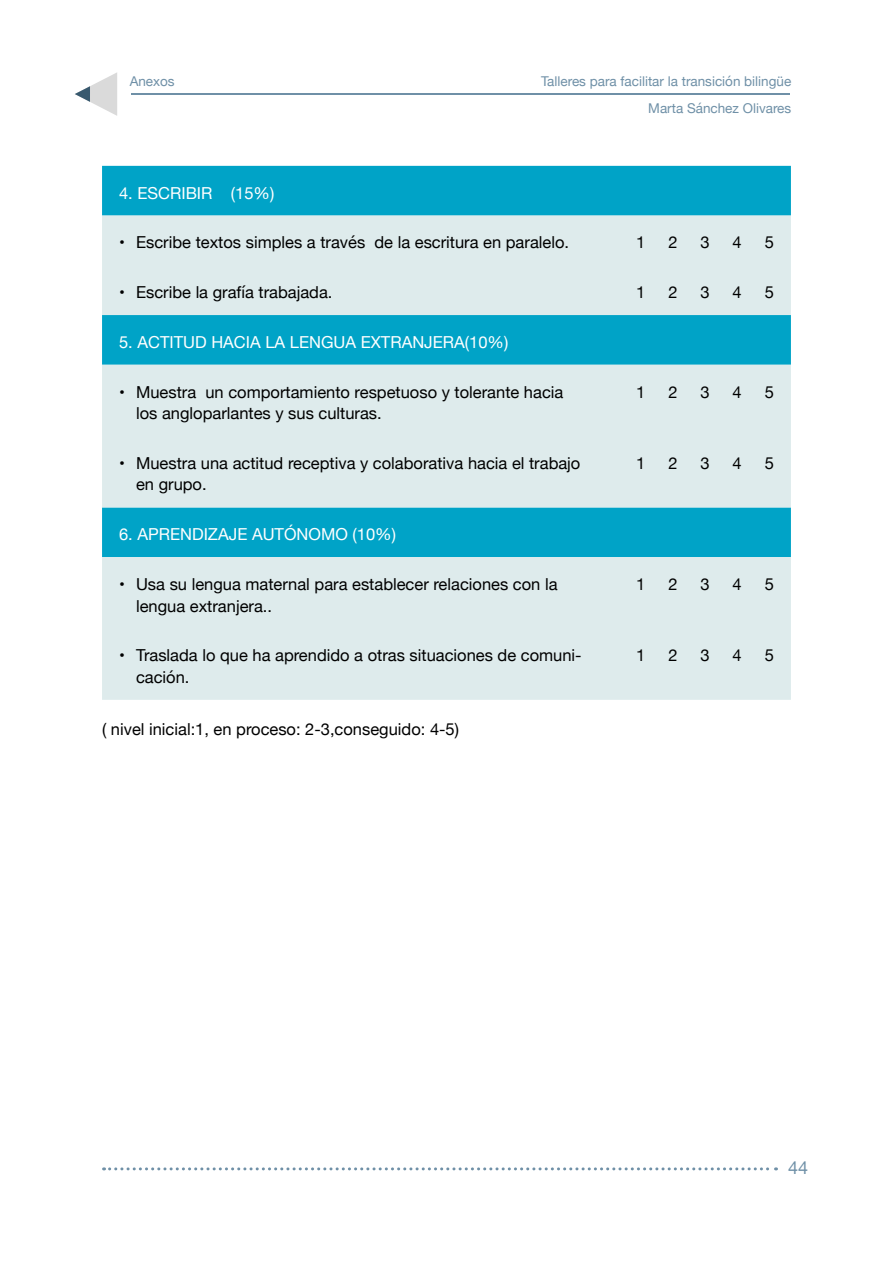
<style>
.page{position:relative;width:893px;height:1263px;background:#fff}
.page>*{position:absolute;margin:0;border:0;box-sizing:border-box;transform-origin:0 0}
.t1{font:18px "Helvetica Neue";color:#6f90a7}
.t2{font:16.5px/21.6px "Helvetica Neue";color:#000}
.t3{font:16.5px "Helvetica Neue";color:#fff}
.t4{font:13.5px/26.5px "Helvetica Neue";color:#6f90a7;text-align:right}
</style>
<div class="page">
<hr style="left:131px;top:94px;width:659px;height:1px;background:#6f90a7">
<svg style="left:104px;top:1167px;width:672px;height:3px"></svg>
<svg style="left:75px;top:72px;width:42px;height:44px"></svg>
<div style="left:102px;top:166px;width:689px;height:50px;background:#00a3c7"></div>
<svg style="left:102px;top:216px;width:689px;height:484px;background:#b0dce4"></svg>
<p class="t4" style="left:130px;top:69px;width:46px">Anexos</p>
<p class="t4" style="left:541px;top:69px;width:252px">Talleres para facilitar la transición bilingüe<br>Marta Sánchez Olivares</p>
<p class="t3" style="left:119px;top:181px;width:157px">4. ESCRIBIR (15%)</p>
<p class="t2" style="left:119px;top:233px;width:452px">• Escribe textos simples a través de la escritura en paralelo.</p>
<p class="t2" style="left:636px;top:233px;width:11px">1</p>
<p class="t2" style="left:668px;top:233px;width:11px">2</p>
<p class="t2" style="left:700px;top:233px;width:11px">3</p>
<p class="t2" style="left:733px;top:233px;width:11px">4</p>
<p class="t2" style="left:765px;top:233px;width:11px">5</p>
<p class="t2" style="left:119px;top:282px;width:215px">• Escribe la grafía trabajada.</p>
<p class="t2" style="left:636px;top:282px;width:11px">1</p>
<p class="t2" style="left:668px;top:282px;width:11px">2</p>
<p class="t2" style="left:700px;top:282px;width:11px">3</p>
<p class="t2" style="left:733px;top:282px;width:11px">4</p>
<p class="t2" style="left:765px;top:282px;width:11px">5</p>
<p class="t3" style="left:119px;top:330px;width:391px">5. ACTITUD HACIA LA LENGUA EXTRANJERA(10%)</p>
<p class="t2" style="left:136px;top:382px;width:429px;text-indent:-17px">• Muestra un comportamiento respetuoso y tolerante hacia los angloparlantes y sus culturas.</p>
<p class="t2" style="left:636px;top:382px;width:11px">1</p>
<p class="t2" style="left:668px;top:382px;width:11px">2</p>
<p class="t2" style="left:700px;top:382px;width:11px">3</p>
<p class="t2" style="left:733px;top:382px;width:11px">4</p>
<p class="t2" style="left:765px;top:382px;width:11px">5</p>
<p class="t2" style="left:136px;top:453px;width:446px;text-indent:-17px">• Muestra una actitud receptiva y colaborativa hacia el trabajo en grupo.</p>
<p class="t2" style="left:636px;top:453px;width:11px">1</p>
<p class="t2" style="left:668px;top:453px;width:11px">2</p>
<p class="t2" style="left:700px;top:453px;width:11px">3</p>
<p class="t2" style="left:733px;top:453px;width:11px">4</p>
<p class="t2" style="left:765px;top:453px;width:11px">5</p>
<p class="t3" style="left:119px;top:522px;width:278px">6. APRENDIZAJE AUTÓNOMO (10%)</p>
<p class="t2" style="left:136px;top:574px;width:423px;text-indent:-17px">• Usa su lengua maternal para establecer relaciones con la lengua extranjera..</p>
<p class="t2" style="left:636px;top:574px;width:11px">1</p>
<p class="t2" style="left:668px;top:574px;width:11px">2</p>
<p class="t2" style="left:700px;top:574px;width:11px">3</p>
<p class="t2" style="left:733px;top:574px;width:11px">4</p>
<p class="t2" style="left:765px;top:574px;width:11px">5</p>
<p class="t2" style="left:136px;top:645px;width:447px;text-indent:-17px">• Traslada lo que ha aprendido a otras situaciones de comuni&shy;cación.</p>
<p class="t2" style="left:636px;top:645px;width:11px">1</p>
<p class="t2" style="left:668px;top:645px;width:11px">2</p>
<p class="t2" style="left:700px;top:645px;width:11px">3</p>
<p class="t2" style="left:733px;top:645px;width:11px">4</p>
<p class="t2" style="left:765px;top:645px;width:11px">5</p>
<p class="t2" style="left:102px;top:719px;width:358px">( nivel inicial:1, en proceso: 2-3,conseguido: 4-5)</p>
<p class="t1" style="left:788px;top:1154px;width:22px">44</p>
</div>
